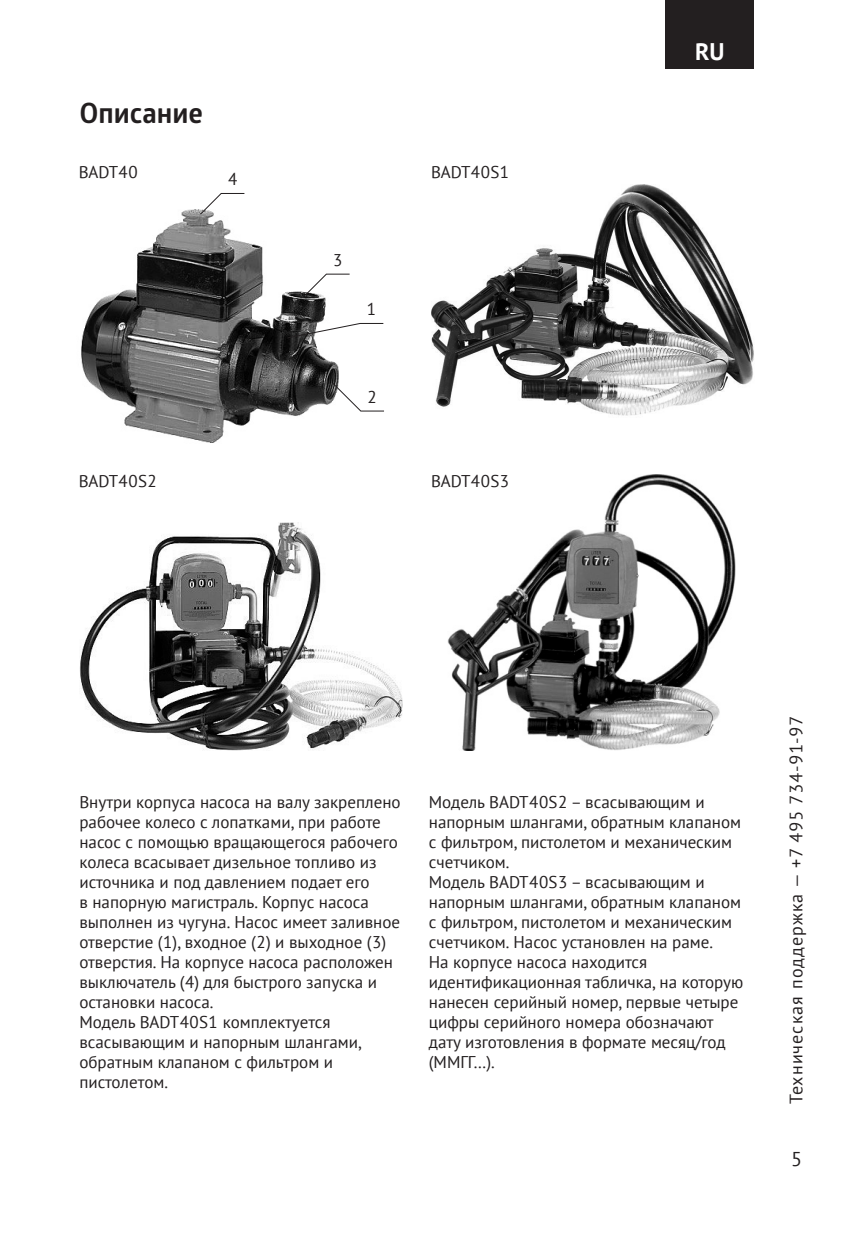
<style>
.page{position:relative;width:862px;height:1236px;background:#fff}
.page>*{position:absolute;margin:0;border:0;box-sizing:border-box;transform-origin:0 0}
.t1{font:700 28px "Glober";color:#231f20}
.t2{font:700 24px "PT Sans";color:#fff}
.t3{font:20px "PT Sans";color:#231f20}
.t4{font:18px "PT Sans";letter-spacing:.06em;color:#231f20}
.t5{font:17px/20px "PT Sans";color:#231f20}
</style>
<div class="page">
<div style="left:665px;top:0;width:89px;height:68px;background:#231f20"></div>
<img style="left:81px;top:210px;width:258px;height:233px">
<img style="left:431px;top:185px;width:323px;height:231px">
<img style="left:447px;top:475px;width:288px;height:275px">
<img style="left:80px;top:522px;width:323px;height:228px">
<svg style="left:199px;top:193px;width:46px;height:22px"></svg>
<svg style="left:304px;top:273px;width:46px;height:23px"></svg>
<svg style="left:286px;top:322px;width:98px;height:17px"></svg>
<svg style="left:331px;top:382px;width:53px;height:30px"></svg>
<h1 class="t1" style="left:79px;top:94px;width:125px">Описание</h1>
<p class="t5" style="left:79px;top:161px;width:61px">BADT40</p>
<p class="t5" style="left:228px;top:169px;width:11px">4</p>
<p class="t5" style="left:79px;top:470px;width:80px">BADT40S2</p>
<p class="t5" style="left:333px;top:250px;width:11px">3</p>
<p class="t5" style="left:367px;top:299px;width:11px">1</p>
<p class="t5" style="left:367px;top:386px;width:11px">2</p>
<p class="t5" style="left:431px;top:161px;width:80px">BADT40S1</p>
<p class="t5" style="left:431px;top:470px;width:80px">BADT40S3</p>
<h2 class="t2" style="left:695px;top:35px;width:31px">RU</h2>
<p class="t5" style="left:79px;top:792px;width:323px">Внутри корпуса насоса на валу закреплено рабочее колесо с лопатками, при работе насос с помощью вращающегося рабочего колеса всасывает дизельное топливо из источника и под давлением подает его<br>в напорную магистраль. Корпус насоса выполнен из чугуна. Насос имеет заливное отверстие (1), входное (2) и выходное (3) отверстия. На корпусе насоса расположен выключатель (4) для быстрого запуска и остановки насоса.<br>Модель BADT40S1 комплектуется всасывающим и напорным шлангами, обратным клапаном с фильтром и пистолетом.</p>
<p class="t5" style="left:429px;top:792px;width:316px">Модель BADT40S2 – всасывающим и напорным шлангами, обратным клапаном с фильтром, пистолетом и механическим счетчиком.<br>Модель BADT40S3 – всасывающим и напорным шлангами, обратным клапаном с фильтром, пистолетом и механическим счетчиком. Насос установлен на раме.<br>На корпусе насоса находится идентификационная табличка, на которую нанесен серийный номер, первые четыре цифры серийного номера обозначают дату изготовления в формате месяц/год (ММГГ…).</p>
<p class="t4" style="left:784px;top:1104px;width:390px;rotate:-90deg">Техническая поддержка — +7 495 734-91-97</p>
<p class="t3" style="left:791px;top:1146px;width:13px">5</p>
</div>
